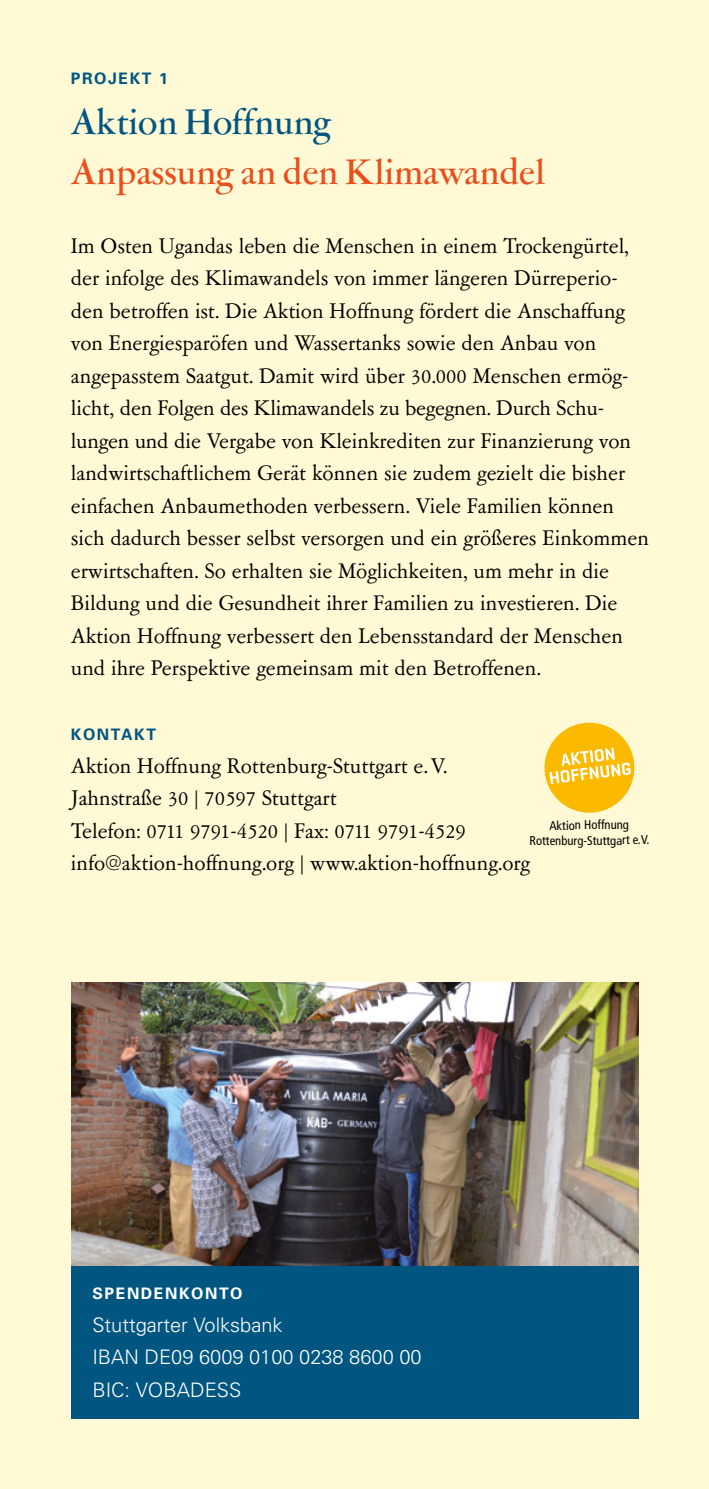
<style>
.page{position:relative;width:709px;height:1489px;background:#fff}
.page>*{position:absolute;margin:0;border:0;box-sizing:border-box;transform-origin:0 0}
.t1{font:500 40px "Garamont Amst SH";letter-spacing:.015em;color:#e94e1b}
.t2{font:500 40px "Garamont Amst SH";letter-spacing:.015em;color:#005681}
.t3{font:23.75px/32.5px "Garamont Amst SB";color:#000}
.t4{font:300 20px/32.5px "Univers";color:#fff}
.t5{font:700 15.75px "Univers";letter-spacing:.1em;color:#005681}
.t6{font:700 15.75px "Univers";letter-spacing:.1em;color:#fff}
.t7{font:condensed 12.75px/15.2px "Frutiger";letter-spacing:-.005em;color:#000;text-align:center}
</style>
<div class="page">
<div style="left:0;top:0;width:709px;height:1488px;background:#fff9d5"></div>
<div style="left:71px;top:1264px;width:567px;height:153px;background:#005681"></div>
<img style="left:71px;top:982px;width:567px;height:282px">
<svg style="left:544px;top:722px;width:91px;height:91px"></svg>
<p class="t5" style="left:71px;top:68px;width:99px">PROJEKT 1</p>
<h1 class="t2" style="left:71px;top:102px;width:261px">Aktion Hoffnung</h1>
<h1 class="t1" style="left:71px;top:152px;width:475px">Anpassung an den Klimawandel</h1>
<p class="t3" style="left:71px;top:230px;width:579px">Im Osten Ugandas leben die Menschen in einem Trockengürtel, der infolge des Klimawandels von immer längeren Dürreperio&shy;den betroffen ist. Die Aktion Hoffnung fördert die Anschaffung von Energiesparöfen und Wassertanks sowie den Anbau von angepasstem Saatgut. Damit wird über 30.000 Menschen ermög&shy;licht, den Folgen des Klimawandels zu begegnen. Durch Schu&shy;lungen und die Vergabe von Kleinkrediten zur Finanzierung von landwirtschaftlichem Gerät können sie zudem gezielt die bisher einfachen Anbaumethoden verbessern. Viele Familien können sich dadurch besser selbst versorgen und ein größeres Einkommen erwirtschaften. So erhalten sie Möglichkeiten, um mehr in die Bildung und die Gesundheit ihrer Familien zu investieren. Die Aktion Hoffnung verbessert den Lebensstandard der Menschen und ihre Perspektive gemeinsam mit den Betroffenen.</p>
<p class="t5" style="left:71px;top:724px;width:87px">KONTAKT</p>
<p class="t3" style="left:71px;top:750px;width:461px">Aktion Hoffnung Rottenburg-Stuttgart e.V.<br>Jahnstraße 30 | 70597 Stuttgart<br>Telefon: 0711 9791-4520 | Fax: 0711 9791-4529 info@aktion-hoffnung.org | www.aktion-hoffnung.org</p>
<p class="t7" style="left:529px;top:817px;width:121px">Aktion Hoffnung<br>Rottenburg-Stuttgart e.V.</p>
<p class="t6" style="left:92px;top:1283px;width:152px">SPENDENKONTO</p>
<p class="t4" style="left:92px;top:1307px;width:331px">Stuttgarter Volksbank<br>IBAN DE09 6009 0100 0238 8600 00<br>BIC: VOBADESS</p>
</div>
